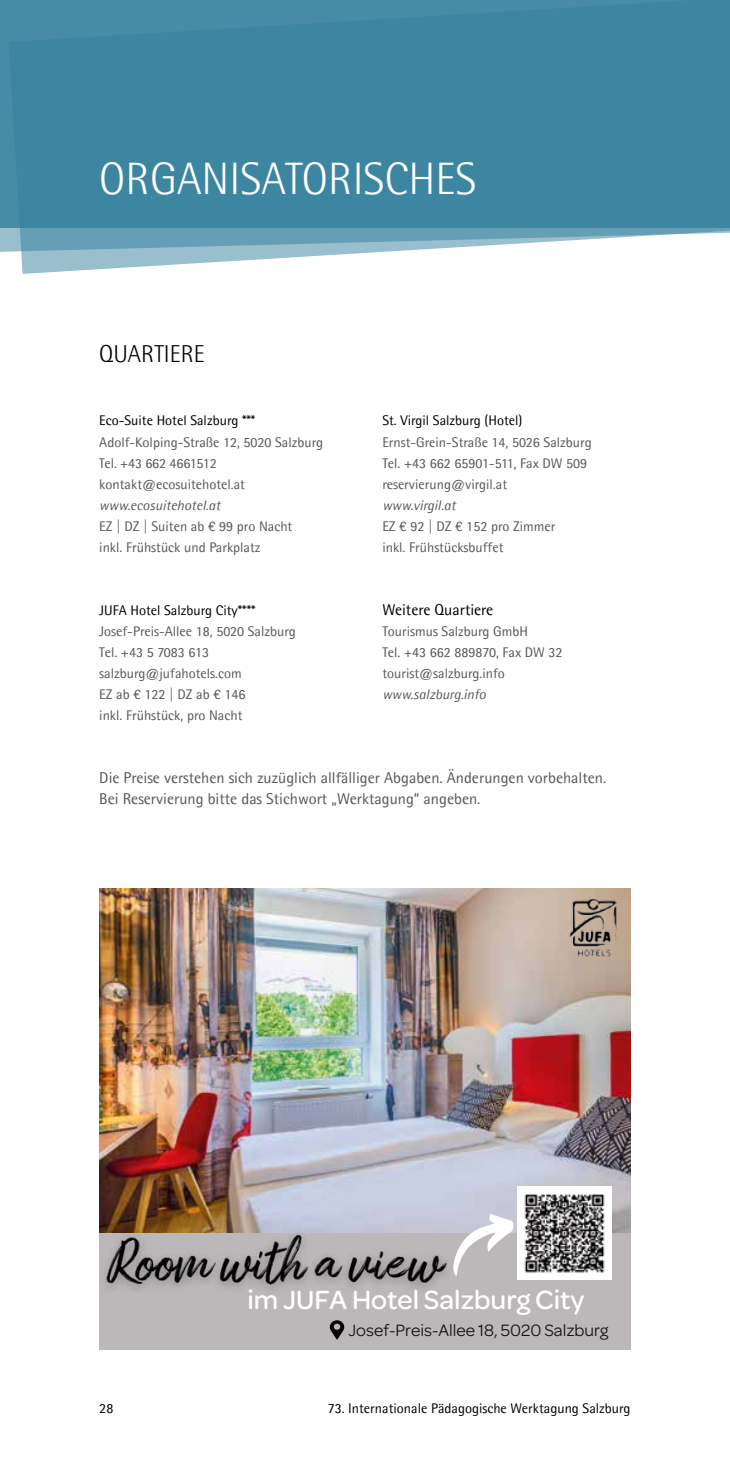
<style>
.page{position:relative;width:730px;height:1474px;background:#fff}
.page>*{position:absolute;margin:0;border:0;box-sizing:border-box;transform-origin:0 0}
.t1{font:300 45.5px "Agfa Rotis Semisans";color:#fff}
.t2{font:500 28px "Omnes";color:#fff}
.t3{font:300 24.5px "Agfa Rotis Semisans";color:#000}
.t4{font:17.5px "Omnes";color:#16130e}
.t5{font:15.75px/21px "Agfa Rotis Semisans";color:#575756}
.t6{font:15.75px "Agfa Rotis Semisans";color:#000}
.t7{font:14px/21px "Agfa Rotis Semisans";color:#575756}
.t8{font:14px "Agfa Rotis Semisans";color:#000}
.t9{font:italic 14px "Agfa Rotis Semisans";color:#575756}
</style>
<div class="page">
<svg style="left:21px;top:252px;width:358px;height:22px"></svg>
<svg style="left:0;top:0;width:729px;height:252px;fill:#3d86a1"></svg>
<div style="left:99px;top:888px;width:531px;height:461px;background:#bcb7b9"></div>
<img style="left:99px;top:888px;width:531px;height:344px">
<img style="left:564px;top:897px;width:58px;height:61px">
<svg style="left:329px;top:1320px;width:15px;height:19px"></svg>
<img style="left:517px;top:1186px;width:94px;height:93px">
<svg style="left:453px;top:1213px;width:60px;height:44px"></svg>
<img style="left:99px;top:1219px;width:363px;height:70px">
<h1 class="t1" style="left:99px;top:153px;width:379px">ORGANISATORISCHES</h1>
<h3 class="t3" style="left:99px;top:340px;width:107px">QUARTIERE</h3>
<p class="t8" style="left:99px;top:412px;width:157px">Eco-Suite Hotel Salzburg ***</p>
<p class="t7" style="left:99px;top:431px;width:225px">Adolf-Kolping-Straße 12, 5020 Salzburg<br>Tel. +43 662 4661512 kontakt@ecosuitehotel.at</p>
<p class="t9" style="left:99px;top:496px;width:123px">www.ecosuitehotel.at</p>
<p class="t7" style="left:99px;top:515px;width:194px">EZ | DZ | Suiten ab € 99 pro Nacht inkl. Frühstück und Parkplatz</p>
<p class="t8" style="left:99px;top:601px;width:158px">JUFA Hotel Salzburg City****</p>
<p class="t7" style="left:99px;top:620px;width:198px">Josef-Preis-Allee 18, 5020 Salzburg<br>Tel. +43 5 7083 613 salzburg@jufahotels.com<br>EZ ab € 122 | DZ ab € 146<br>inkl. Frühstück, pro Nacht</p>
<p class="t8" style="left:382px;top:412px;width:141px">St. Virgil Salzburg (Hotel)</p>
<p class="t7" style="left:382px;top:431px;width:211px">Ernst-Grein-Straße 14, 5026 Salzburg<br>Tel. +43 662 65901-511, Fax DW 509 reservierung@virgil.at</p>
<p class="t9" style="left:382px;top:496px;width:75px">www.virgil.at</p>
<p class="t7" style="left:382px;top:515px;width:174px">EZ € 92 | DZ € 152 pro Zimmer inkl. Frühstücksbuffet</p>
<p class="t6" style="left:382px;top:600px;width:112px">Weitere Quartiere</p>
<p class="t7" style="left:382px;top:620px;width:181px">Tourismus Salzburg GmbH<br>Tel. +43 662 889870, Fax DW 32 tourist@salzburg.info</p>
<p class="t9" style="left:382px;top:685px;width:105px">www.salzburg.info</p>
<p class="t5" style="left:99px;top:766px;width:508px">Die Preise verstehen sich zuzüglich allfälliger Abgaben. Änderungen vorbehalten.<br>Bei Reservierung bitte das Stichwort „Werktagung“ angeben.</p>
<h2 class="t2" style="left:247px;top:1279px;width:338px">im JUFA Hotel Salzburg City</h2>
<p class="t4" style="left:348px;top:1319px;width:261px">Josef-Preis-Allee 18, 5020 Salzburg</p>
<p class="t8" style="left:99px;top:1399px;width:16px">28</p>
<p class="t8" style="left:327px;top:1399px;width:304px">73. Internationale Pädagogische Werktagung Salzburg</p>
</div>
